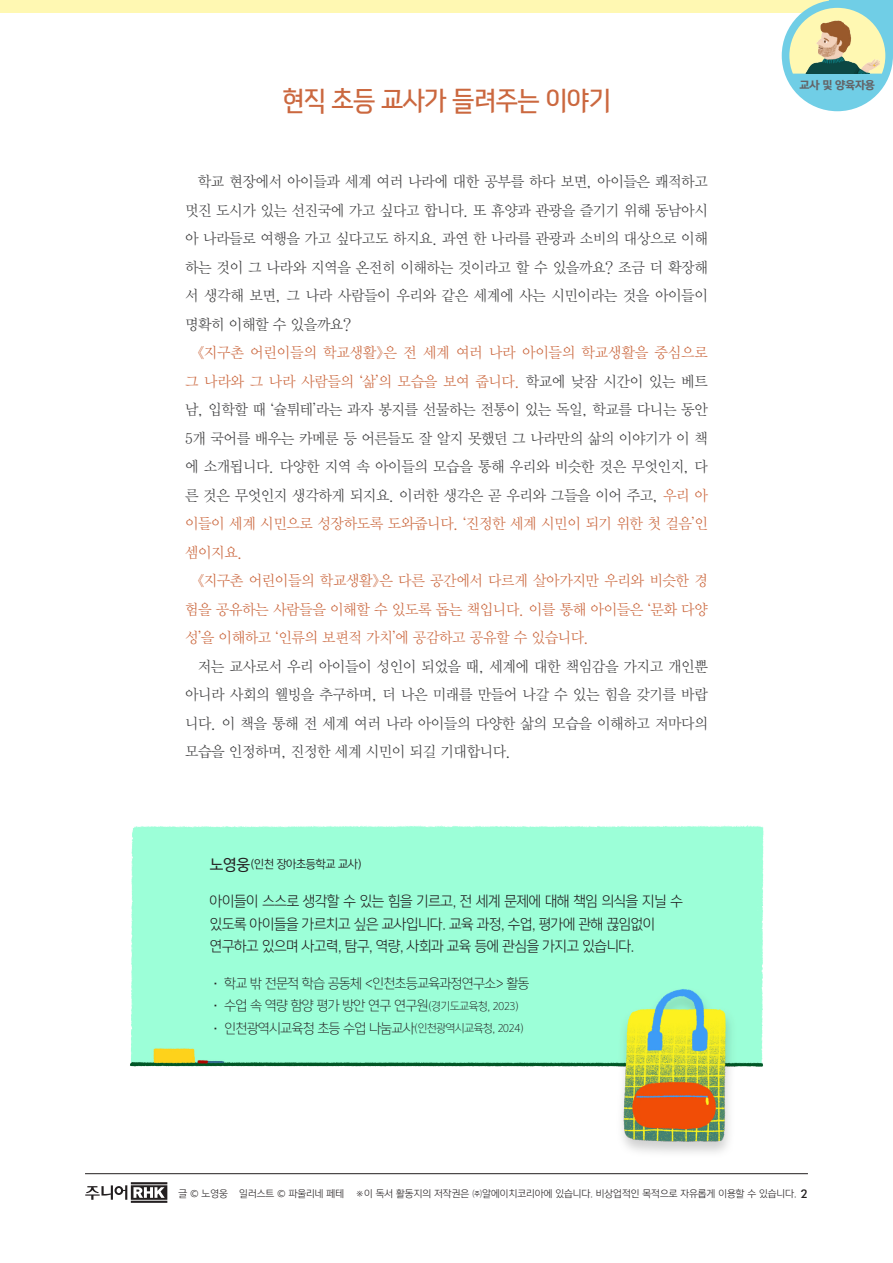
<style>
.page{position:relative;width:893px;height:1263px;background:#fff}
.page>*{position:absolute;margin:0;border:0;box-sizing:border-box;transform-origin:0 0}
.t1{font:27px "YDV Black Fit 77";letter-spacing:-.02em;color:#cb683f}
.t2{font:15px/28.5px "YDVY Mj O12";letter-spacing:-.03em;color:#3e3e3f;text-align:justify;scale:.96 1}
.t3{font:15px/28.5px "YDVY Mj O12";letter-spacing:-.03em;color:#cb683f;text-align:justify;scale:.96 1}
.t4{font:14.25px/22.5px "Yoon Gothic Pro 730";letter-spacing:-.025em;color:#231f20}
.t5{font:13.5px "Yoon Gothic Pro 720";letter-spacing:-.025em;color:#231f20}
.t6{font:11.25px "Yoon Gothic Pro 740";letter-spacing:-.025em;color:#231f20}
.t7{font:10.5px "Yoon Gothic Pro 780";letter-spacing:-.025em;color:#636366}
.t8{font:9.75px "Yoon Gothic Pro 730";color:#231f20}
.s1{color:#cb683f}
.s2{font-family:"Yoon Gothic Pro 750";font-size:15px}
.s3{font-size:11.25px}
.s4{font-family:"Futura BT";font-weight:500;font-size:12px}
</style>
<div class="page">
<svg style="left:85px;top:1182px;width:82px;height:21px"></svg>
<hr style="left:85px;top:1173px;width:723px;height:1px;background:#231f20">
<img style="left:130px;top:825px;width:634px;height:328px">
<div style="left:0;top:0;width:893px;height:13px;background:#fff8b2"></div>
<div style="left:830px;top:0;width:63px;height:56px;background:#70cee6"></div>
<div style="left:782px;top:0;width:111px;height:111px;background:#70cee6;border-radius:50%"></div>
<svg style="left:789px;top:8px;width:62px;height:66px"></svg>
<img style="left:794px;top:10px;width:92px;height:64px">
<p class="t1" style="left:282px;top:85px;width:330px">현직 초등 교사가 들려주는 이야기</p>
<p class="t2" style="left:185px;top:168px;width:546px;text-indent:13px">학교 현장에서 아이들과 세계 여러 나라에 대한 공부를 하다 보면, 아이들은 쾌적하고 멋진 도시가 있는 선진국에 가고 싶다고 합니다. 또 휴양과 관광을 즐기기 위해 동남아시 아 나라들로 여행을 가고 싶다고도 하지요. 과연 한 나라를 관광과 소비의 대상으로 이해 하는 것이 그 나라와 지역을 온전히 이해하는 것이라고 할 수 있을까요? 조금 더 확장해 서 생각해 보면, 그 나라 사람들이 우리와 같은 세계에 사는 시민이라는 것을 아이들이 명확히 이해할 수 있을까요?</p>
<p class="t2" style="left:185px;top:339px;width:546px;text-indent:13px"><span class="s1">《지구촌 어린이들의 학교생활》은 전 세계 여러 나라 아이들의 학교생활을 중심으로 그 나라와 그 나라 사람들의 ‘삶’의 모습을 보여 줍니다.</span> 학교에 낮잠 시간이 있는 베트 남, 입학할 때 ‘슐튀테’라는 과자 봉지를 선물하는 전통이 있는 독일, 학교를 다니는 동안 5개 국어를 배우는 카메룬 등 어른들도 잘 알지 못했던 그 나라만의 삶의 이야기가 이 책 에 소개됩니다. 다양한 지역 속 아이들의 모습을 통해 우리와 비슷한 것은 무엇인지, 다 른 것은 무엇인지 생각하게 되지요. 이러한 생각은 곧 우리와 그들을 이어 주고, <span class="s1">우리 아 이들이 세계 시민으로 성장하도록 도와줍니다. ‘진정한 세계 시민이 되기 위한 첫 걸음’인 셈이지요.</span></p>
<p class="t3" style="left:185px;top:567px;width:546px;text-indent:13px">《지구촌 어린이들의 학교생활》은 다른 공간에서 다르게 살아가지만 우리와 비슷한 경 험을 공유하는 사람들을 이해할 수 있도록 돕는 책입니다. 이를 통해 아이들은 ‘문화 다양 성’을 이해하고 ‘인류의 보편적 가치’에 공감하고 공유할 수 있습니다.</p>
<p class="t2" style="left:185px;top:652px;width:546px;text-indent:13px">저는 교사로서 우리 아이들이 성인이 되었을 때, 세계에 대한 책임감을 가지고 개인뿐 아니라 사회의 웰빙을 추구하며, 더 나은 미래를 만들어 나갈 수 있는 힘을 갖기를 바랍 니다. 이 책을 통해 전 세계 여러 나라 아이들의 다양한 삶의 모습을 이해하고 저마다의 모습을 인정하며, 진정한 세계 시민이 되길 기대합니다.</p>
<p class="t6" style="left:210px;top:857px;width:153px"><span class="s2">노영웅</span>(인천 장아초등학교 교사)</p>
<p class="t4" style="left:210px;top:890px;width:475px">아이들이 스스로 생각할 수 있는 힘을 기르고, 전 세계 문제에 대해 책임 의식을 지닐 수 있도록 아이들을 가르치고 싶은 교사입니다. 교육 과정, 수업, 평가에 관해 끊임없이</p>
<p class="t4" style="left:210px;top:935px;width:426px">연구하고 있으며 사고력, 탐구, 역량, 사회과 교육 등에 관심을 가지고 있습니다.</p>
<p class="t5" style="left:210px;top:975px;width:321px">• 학교 밖 전문적 학습 공동체 &lt;인천초등교육과정연구소&gt; 활동</p>
<p class="t5" style="left:210px;top:997px;width:310px">• 수업 속 역량 함양 평가 방안 연구 연구원<span class="s3">(경기도교육청, 2023)</span></p>
<p class="t5" style="left:210px;top:1020px;width:315px">• 인천광역시교육청 초등 수업 나눔교사<span class="s3">(인천광역시교육청, 2024)</span></p>
<p class="t7" style="left:800px;top:77px;width:77px">교사 및 양육자용</p>
<p class="t8" style="left:179px;top:1187px;width:631px">글 © 노영웅 일러스트 © 파울리네 페테 ※이 독서 활동지의 저작권은 ㈜알에이치코리아에 있습니다. 비상업적인 목적으로 자유롭게 이용할 수 있습니다. <span class="s4">2</span></p>
</div>
